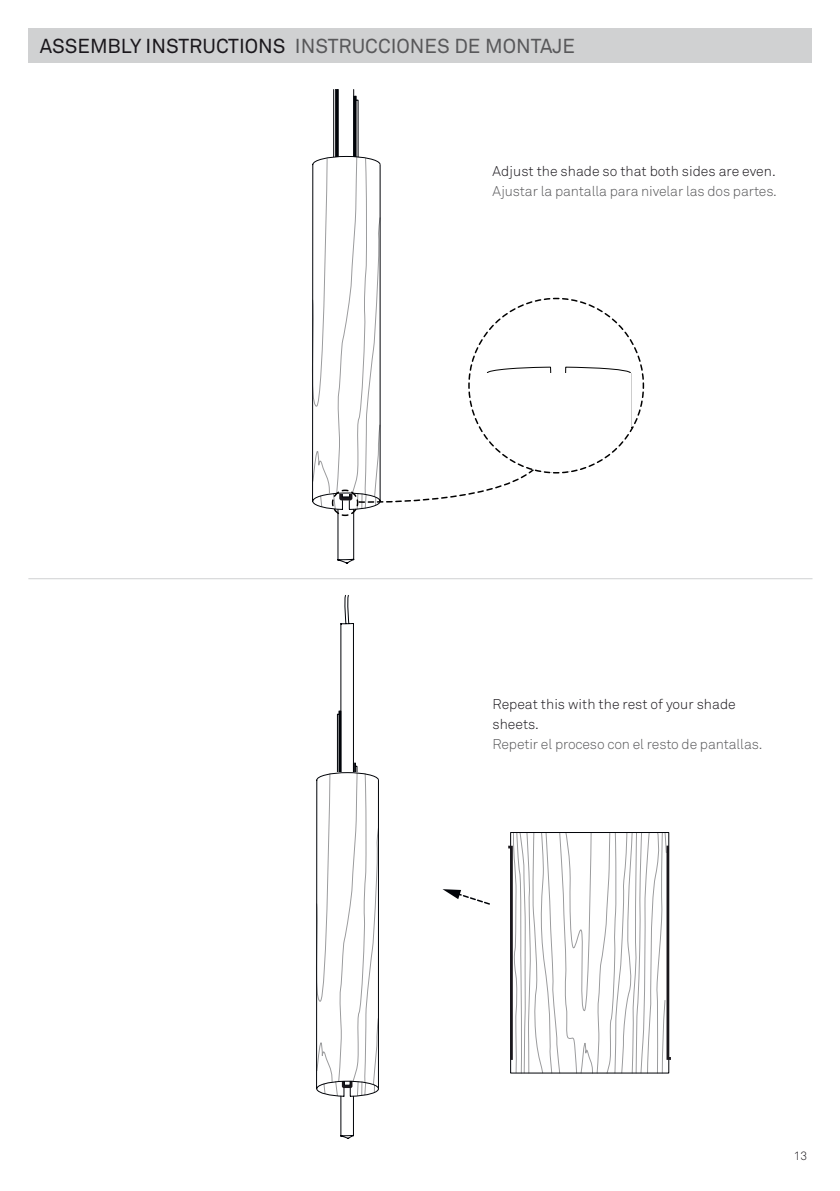
<style>
.page{position:relative;width:840px;height:1191px;background:#fff}
.page>*{position:absolute;margin:0;border:0;box-sizing:border-box;transform-origin:0 0}
.t1{font:20px "Akkurat";color:#58585a}
.t2{font:300 14px "Akkurat";letter-spacing:-.01em;color:#58585a}
.t3{font:300 14px/20px "Akkurat";color:#1a171c}
.t4{font:300 12px "Akkurat Pro";color:#1a171c}
.s1{color:#1a171c}
</style>
<div class="page">
<div style="left:28px;top:28px;width:783px;height:34px;background:#d0d1d2"></div>
<hr style="left:28px;top:578px;width:784px;height:1px;background:#d0d1d2">
<svg style="left:316px;top:595px;width:63px;height:543px"></svg>
<svg style="left:442px;top:889px;width:48px;height:16px"></svg>
<svg style="left:508px;top:832px;width:162px;height:241px"></svg>
<svg style="left:312px;top:89px;width:332px;height:474px"></svg>
<h1 class="t1" style="left:40px;top:33px;width:536px"><span class="s1">ASSEMBLY INSTRUCTIONS</span> INSTRUCCIONES DE MONTAJE</h1>
<p class="t3" style="left:492px;top:161px;width:284px">Adjust the shade so that both sides are even.</p>
<p class="t2" style="left:492px;top:183px;width:286px">Ajustar la pantalla para nivelar las dos partes.</p>
<p class="t3" style="left:492px;top:694px;width:244px">Repeat this with the rest of your shade sheets.</p>
<p class="t2" style="left:492px;top:735px;width:271px">Repetir el proceso con el resto de pantallas.</p>
<p class="t4" style="left:793px;top:1148px;width:15px">13</p>
</div>
